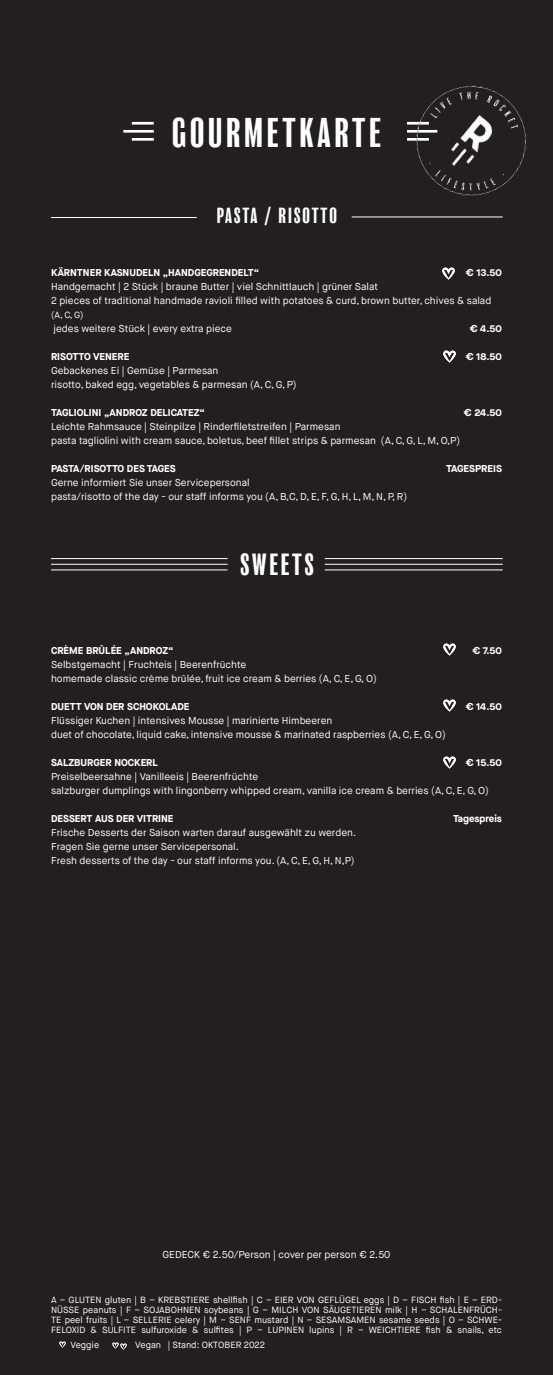
<style>
.page{position:relative;width:553px;height:1375px;background:#231f20}
.page>*{position:absolute;margin:0;border:0;box-sizing:border-box;transform-origin:0 0}
.t1{font:condensed 38px "Balboa W01";letter-spacing:.1em;color:#fff}
.t2{font:condensed 28px "Balboa W01";letter-spacing:.1em;color:#fff}
.t3{font:condensed 20px "Balboa W01";letter-spacing:.1em;color:#fff}
.t4{font:10px/14px "Maison Neue";color:#fff}
.t5{font:700 10px "Maison Neue";color:#fff}
.t6{font:9px/10px "Maison Neue";color:#fff;text-align:justify}
</style>
<div class="page">
<hr style="left:51px;top:564px;width:176px;height:1px;background:#fff">
<hr style="left:51px;top:558px;width:176px;height:1px;background:#fff">
<hr style="left:51px;top:569px;width:176px;height:1px;background:#fff">
<hr style="left:325px;top:564px;width:177px;height:1px;background:#fff">
<hr style="left:325px;top:558px;width:177px;height:1px;background:#fff">
<hr style="left:325px;top:569px;width:177px;height:1px;background:#fff">
<hr style="left:51px;top:217px;width:146px;height:1px;background:#fff">
<hr style="left:351px;top:216px;width:151px;height:1px;background:#fff">
<hr style="left:132px;top:138px;width:22px;height:3px;background:#fff">
<hr style="left:132px;top:122px;width:22px;height:3px;background:#fff">
<hr style="left:123px;top:130px;width:31px;height:3px;background:#fff">
<hr style="left:407px;top:138px;width:22px;height:3px;background:#fff">
<hr style="left:407px;top:122px;width:22px;height:3px;background:#fff">
<hr style="left:407px;top:130px;width:30px;height:3px;background:#fff">
<img style="left:409px;top:79px;width:125px;height:125px">
<img style="left:441px;top:266px;width:16px;height:16px">
<img style="left:441px;top:349px;width:16px;height:16px">
<img style="left:441px;top:641px;width:16px;height:16px">
<img style="left:441px;top:698px;width:16px;height:16px">
<img style="left:441px;top:754px;width:16px;height:16px">
<svg style="left:112px;top:1342px;width:16px;height:8px"></svg>
<svg style="left:59px;top:1341px;width:8px;height:8px"></svg>
<h1 class="t1" style="left:172px;top:113px;width:210px">GOURMETKARTE</h1>
<h3 class="t3" style="left:217px;top:205px;width:122px">PASTA / RISOTTO</h3>
<p class="t5" style="left:51px;top:266px;width:210px">KÄRNTNER KASNUDELN „HANDGEGRENDELT“</p>
<p class="t5" style="left:466px;top:266px;width:37px">€ 13.50</p>
<p class="t4" style="left:51px;top:280px;width:442px">Handgemacht | 2 Stück | braune Butter | viel Schnittlauch | grüner Salat<br>2 pieces of traditional handmade ravioli filled with potatoes &amp; curd, brown butter, chives &amp; salad</p>
<p class="t6" style="left:51px;top:310px;width:34px">(A, C, G)</p>
<p class="t4" style="left:54px;top:322px;width:180px">jedes weitere Stück | every extra piece</p>
<p class="t5" style="left:470px;top:322px;width:34px">€ 4.50</p>
<p class="t5" style="left:51px;top:350px;width:80px">RISOTTO VENERE</p>
<p class="t5" style="left:466px;top:350px;width:38px">€ 18.50</p>
<p class="t4" style="left:51px;top:364px;width:247px">Gebackenes Ei | Gemüse | Parmesan<br>risotto, baked egg, vegetables &amp; parmesan (A, C, G, P)</p>
<p class="t5" style="left:51px;top:406px;width:155px">TAGLIOLINI „ANDROZ DELICATEZ“</p>
<p class="t5" style="left:464px;top:406px;width:39px">€ 24.50</p>
<p class="t4" style="left:51px;top:420px;width:411px">Leichte Rahmsauce | Steinpilze | Rinderfiletstreifen | Parmesan<br>pasta tagliolini with cream sauce, boletus, beef fillet strips &amp; parmesan (A, C, G, L, M, O,P)</p>
<p class="t5" style="left:51px;top:462px;width:126px">PASTA/RISOTTO DES TAGES</p>
<p class="t5" style="left:446px;top:462px;width:57px">TAGESPREIS</p>
<p class="t4" style="left:51px;top:476px;width:358px">Gerne informiert Sie unser Servicepersonal<br>pasta/risotto of the day - our staff informs you (A, B,C, D, E, F, G, H, L, M, N, P, R)</p>
<h2 class="t2" style="left:241px;top:550px;width:75px">SWEETS</h2>
<p class="t5" style="left:51px;top:644px;width:124px">CRÈME BRÛLÉE „ANDROZ“</p>
<p class="t5" style="left:472px;top:644px;width:31px">€ 7.50</p>
<p class="t4" style="left:51px;top:658px;width:327px">Selbstgemacht | Fruchteis | Beerenfrüchte<br>homemade classic crème brûlée, fruit ice cream &amp; berries (A, C, E, G, O)</p>
<p class="t5" style="left:51px;top:700px;width:140px">DUETT VON DER SCHOKOLADE</p>
<p class="t5" style="left:465px;top:700px;width:38px">€ 14.50</p>
<p class="t4" style="left:51px;top:714px;width:396px">Flüssiger Kuchen | intensives Mousse | marinierte Himbeeren<br>duet of chocolate, liquid cake, intensive mousse &amp; marinated raspberries (A, C, E, G, O)</p>
<p class="t5" style="left:51px;top:756px;width:108px">SALZBURGER NOCKERL</p>
<p class="t5" style="left:466px;top:756px;width:38px">€ 15.50</p>
<p class="t4" style="left:51px;top:770px;width:439px">Preiselbeersahne | Vanilleeis | Beerenfrüchte<br>salzburger dumplings with lingonberry whipped cream, vanilla ice cream &amp; berries (A, C, E, G, O)</p>
<p class="t5" style="left:51px;top:812px;width:124px">DESSERT AUS DER VITRINE</p>
<p class="t5" style="left:453px;top:812px;width:50px">Tagespreis</p>
<p class="t4" style="left:51px;top:826px;width:306px">Frische Desserts der Saison warten darauf ausgewählt zu werden.<br>Fragen Sie gerne unser Servicepersonal.<br>Fresh desserts of the day - our staff informs you. (A, C, E, G, H, N,P)</p>
<p class="t4" style="left:162px;top:1248px;width:229px">GEDECK € 2.50/Person | cover per person € 2.50</p>
<p class="t6" style="left:51px;top:1295px;width:452px">A – GLUTEN gluten | B – KREBSTIERE shellfish | C – EIER VON GEFLÜGEL eggs | D – FISCH fish | E – ERD-NÜSSE peanuts | F – SOJABOHNEN soybeans | G – MILCH VON SÄUGETIEREN milk | H – SCHALENFRÜCH-TE peel fruits | L – SELLERIE celery | M – SENF mustard | N – SESAMSAMEN sesame seeds | O – SCHWE-FELOXID &amp; SULFITE sulfuroxide &amp; sulfites | P – LUPINEN lupins | R – WEICHTIERE fish &amp; snails, etc</p>
<p class="t6" style="left:70px;top:1340px;width:30px">Veggie</p>
<p class="t6" style="left:135px;top:1340px;width:131px">Vegan | Stand: OKTOBER 2022</p>
</div>
